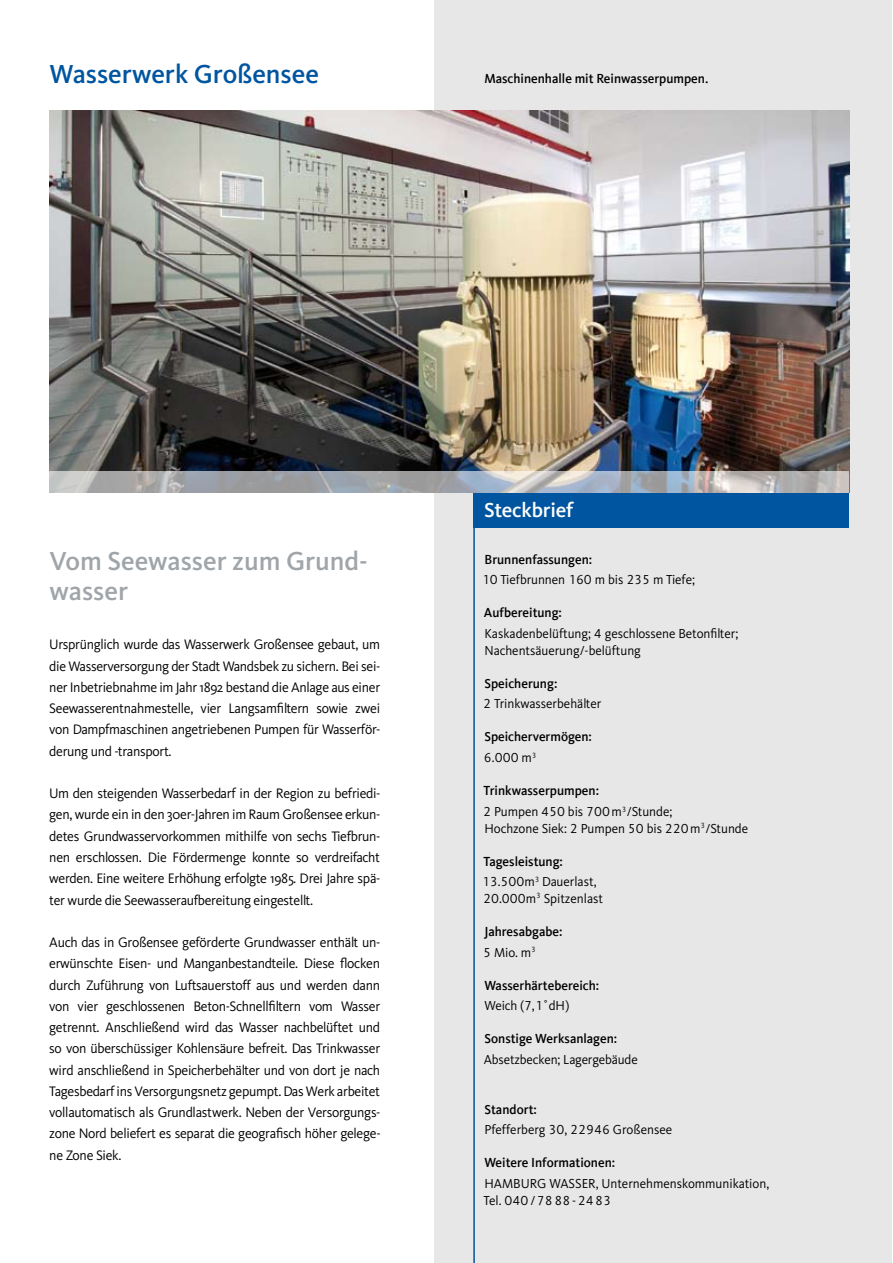
<style>
.page{position:relative;width:893px;height:1263px;background:#fff}
.page>*{position:absolute;margin:0;border:0;box-sizing:border-box;transform-origin:0 0}
.t1{font:500 27px/30px "Kievit";color:#a0a5a9}
.t2{font:500 27px "Kievit";color:#0055a0}
.t3{font:500 21px "Kievit";letter-spacing:-.01em;color:#fff}
.t4{font:14.25px/21.3px "Kievit";letter-spacing:-.02em;color:#000;text-align:justify}
.t5{font:13.5px/16.5px "Wasserwerke Kievit";color:#000}
.t6{font:700 13.5px/20.7px "Wasserwerke Kievit";color:#000}
.s1{font-weight:400}
.s2{font-weight:700}
</style>
<div class="page">
<div style="left:434px;top:0;width:457px;height:1263px;background:#e7e7e8"></div>
<hr style="left:473px;top:493px;width:2px;height:770px;background:#0055a0">
<div style="left:473px;top:493px;width:376px;height:35px;background:#0055a0"></div>
<img style="left:50px;top:111px;width:799px;height:360px">
<svg style="left:50px;top:471px;width:799px;height:22px;background:#adb0b4"></svg>
<h1 class="t2" style="left:50px;top:58px;width:271px">Wasserwerk Großensee</h1>
<p class="t6" style="left:484px;top:69px;width:226px">Maschinenhalle mit Reinwasserpumpen.</p>
<h1 class="t1" style="left:50px;top:546px;width:320px">Vom Seewasser zum Grund&shy;wasser</h1>
<p class="t4" style="left:49px;top:634px;width:333px">Ursprünglich wurde das Wasserwerk Großensee gebaut, um die Wasserversorgung der Stadt Wandsbek zu sichern. Bei sei&shy;ner Inbetriebnahme im Jahr 1892 bestand die Anlage aus einer Seewasserentnahmestelle, vier Langsamfiltern sowie zwei von Dampfmaschinen angetriebenen Pumpen für Wasserför&shy;derung und -transport.</p>
<p class="t4" style="left:49px;top:783px;width:333px">Um den steigenden Wasserbedarf in der Region zu befriedi&shy;gen, wurde ein in den 30er-Jahren im Raum Großensee erkun&shy;detes Grundwasservorkommen mithilfe von sechs Tiefbrun&shy;nen erschlossen. Die Fördermenge konnte so verdreifacht werden. Eine weitere Erhöhung erfolgte 1985. Drei Jahre spä&shy;ter wurde die Seewasseraufbereitung eingestellt.</p>
<p class="t4" style="left:49px;top:931px;width:333px">Auch das in Großensee geförderte Grundwasser enthält un&shy;erwünschte Eisen- und Manganbestandteile. Diese flocken durch Zuführung von Luftsauerstoff aus und werden dann von vier geschlossenen Beton-Schnellfiltern vom Wasser getrennt. Anschließend wird das Wasser nachbelüftet und so von überschüssiger Kohlensäure befreit. Das Trinkwasser wird anschließend in Speicherbehälter und von dort je nach Tagesbedarf ins Versorgungsnetz gepumpt. Das Werk arbeitet vollautomatisch als Grundlastwerk. Neben der Versorgungs&shy;zone Nord beliefert es separat die geografisch höher gelege&shy;ne Zone Siek.</p>
<h2 class="t3" style="left:484px;top:497px;width:91px">Steckbrief</h2>
<p class="t6" style="left:485px;top:549px;width:109px">Brunnenfassungen:</p>
<p class="t5" style="left:482px;top:572px;width:215px">10 Tiefbrunnen 160 m bis 235 m Tiefe;</p>
<p class="t6" style="left:484px;top:603px;width:80px">Aufbereitung:</p>
<p class="t5" style="left:484px;top:626px;width:255px">Kaskadenbelüftung; 4 geschlossene Betonfilter;<br>Nachentsäuerung/-belüftung</p>
<p class="t6" style="left:484px;top:673px;width:74px">Speicherung:</p>
<p class="t5" style="left:483px;top:696px;width:120px">2 Trinkwasserbehälter</p>
<p class="t6" style="left:484px;top:727px;width:110px">Speichervermögen:<br><span class="s1">6.000 m</span><sup>3</sup></p>
<p class="t5" style="left:483px;top:780px;width:191px;line-height:20.7px"><span class="s2">Trinkwasserpumpen:<br></span>2 Pumpen 450 bis 700m<sup>3</sup>/Stunde;</p>
<p class="t5" style="left:484px;top:820px;width:265px">Hochzone Siek: 2 Pumpen 50 bis 220m<sup>3</sup>/Stunde</p>
<p class="t5" style="left:482px;top:851px;width:116px;line-height:20.7px"><span class="s2">Tagesleistung:<br></span>13.500m<sup>3</sup> Dauerlast,</p>
<p class="t5" style="left:483px;top:890px;width:121px">20.000m<sup>3</sup> Spitzenlast</p>
<p class="t6" style="left:483px;top:921px;width:81px">Jahresabgabe:<br><span class="s1">5 Mio. m</span><sup>3</sup></p>
<p class="t6" style="left:484px;top:975px;width:116px">Wasserhärtebereich:</p>
<p class="t5" style="left:484px;top:998px;width:87px">Weich (7,1˚dH)</p>
<p class="t6" style="left:484px;top:1028px;width:134px">Sonstige Werksanlagen:</p>
<p class="t5" style="left:484px;top:1051px;width:155px">Absetzbecken; Lagergebäude</p>
<p class="t6" style="left:484px;top:1099px;width:54px">Standort:</p>
<p class="t5" style="left:484px;top:1122px;width:189px">Pfefferberg 30, 22946 Großensee</p>
<p class="t6" style="left:484px;top:1152px;width:132px">Weitere Informationen:</p>
<p class="t5" style="left:483px;top:1175px;width:287px">HAMBURG WASSER, Unternehmenskommunikation,<br>Tel. 040/7888-2483</p>
</div>
